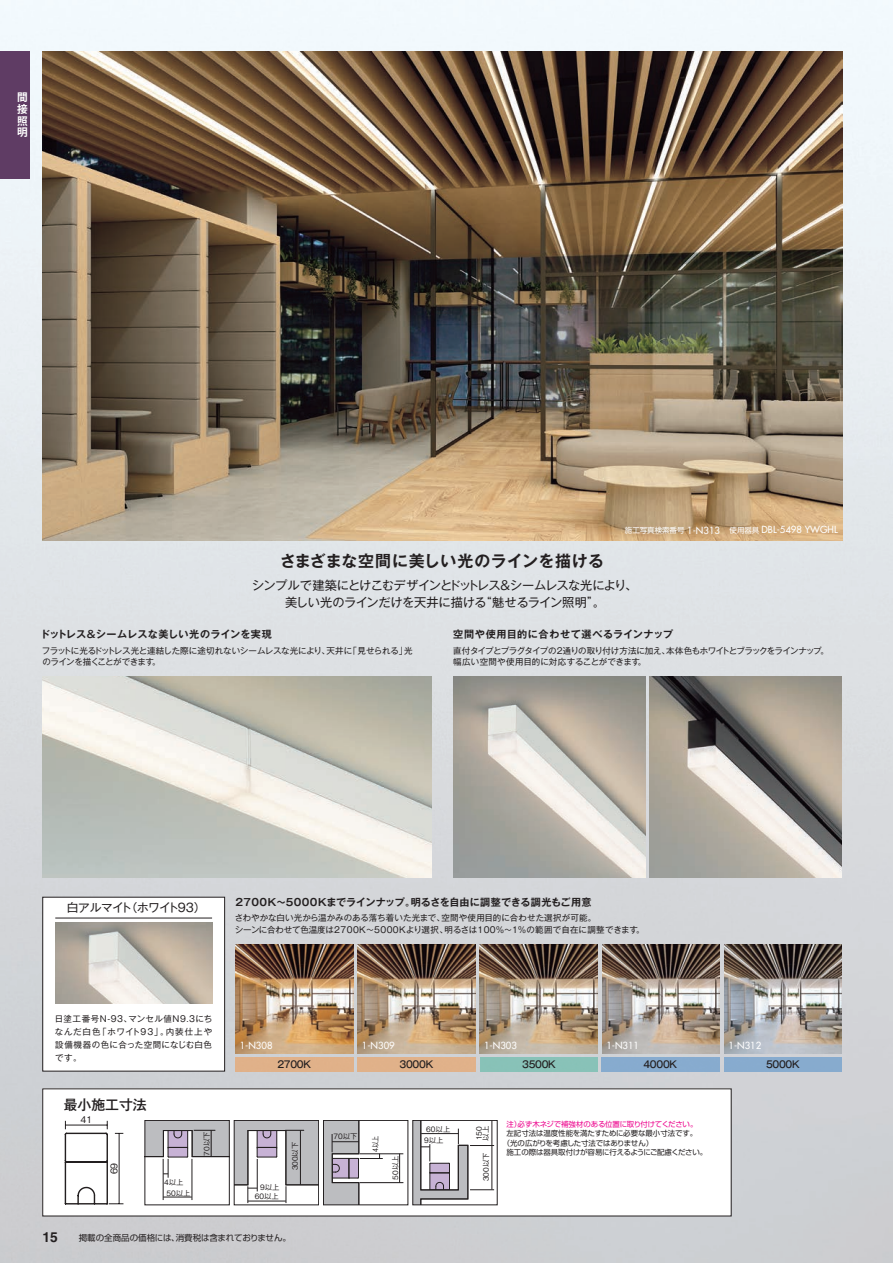
<style>
.page{position:relative;width:893px;height:1263px;background:#fff}
.page>*{position:absolute;margin:0;border:0;box-sizing:border-box;transform-origin:0 0}
.t1{font:700 15.9px "Gothic MB101 Pro De";letter-spacing:.03em;color:#231f20}
.t2{font:500 13.8px "Gothic MB101 Pro";color:#231f20}
.t3{font:700 13.8px "Helvetica LT Std";color:#231f20}
.t4{font:12.15px/17px "Gothic MB101 Pro";letter-spacing:-.035em;color:#231f20;text-align:center}
.t5{font:11.7px "Gothic MB101 Pro";letter-spacing:-.045em;color:#231f20}
.t6{font:700 10.65px/11.7px "Koz Go Pro";color:#fff;text-align:justify}
.t7{font:700 10.05px "Gothic MB101 Pro De";letter-spacing:.025em;color:#231f20}
.t8{font:700 10.05px "Gothic MB101 Pro De";letter-spacing:.06em;color:#231f20}
.t9{font:500 9.6px "Futura Std";color:#fff}
.t10{font:500 9.6px "Gothic MB101 Pro";letter-spacing:-.03em;color:#231f20;scale:.93 1}
.t11{font:9.3px "Gothic BBB Pro Medium 90 pv RKSJ H";color:#231f20}
.t12{font:8.55px/12.8px "Gothic MB101 Pro";letter-spacing:-.005em;color:#231f20}
.t13{font:8.55px/11.7px "Gothic MB101 Pro";letter-spacing:-.035em;color:#231f20}
.t14{font:8.55px "Shin Go Pro";letter-spacing:-.005em;color:#231f20}
.t15{font:7.5px "Shin Go Pro";letter-spacing:-.02em;color:#231f20}
.t16{font:7.5px "Shin Go Pro";letter-spacing:-.03em;color:#ed028c}
.t17{font:500 7.35px/11.1px "Gothic BBB Pro";color:#231f20}
.t18{font:500 7.35px "Gothic BBB Pro";color:#231f20;scale:.83 1}
.s1{font-family:"Shin Go Pro";font-weight:400;font-size:7.5px}
</style>
<div class="page">
<img style="left:0;top:0;width:893px;height:1263px">
<div style="left:0;top:51px;width:30px;height:128px;background:#5f3c64"></div>
<div style="left:43px;top:1089px;width:688px;height:127px;background:#fff"></div>
<img style="left:43px;top:51px;width:799px;height:489px">
<img style="left:650px;top:676px;width:192px;height:201px">
<img style="left:453px;top:676px;width:192px;height:201px">
<img style="left:235px;top:945px;width:118px;height:108px">
<img style="left:358px;top:945px;width:117px;height:108px">
<img style="left:480px;top:945px;width:118px;height:108px">
<img style="left:602px;top:945px;width:118px;height:108px">
<img style="left:724px;top:945px;width:118px;height:108px">
<img style="left:43px;top:676px;width:388px;height:201px">
<div style="left:235px;top:1058px;width:118px;height:13px;background:#e0b189"></div>
<div style="left:358px;top:1058px;width:117px;height:13px;background:#e0b18a"></div>
<div style="left:480px;top:1058px;width:118px;height:13px;background:#88c2b8"></div>
<div style="left:602px;top:1058px;width:117px;height:13px;background:#87abcf"></div>
<div style="left:724px;top:1058px;width:118px;height:13px;background:#87abce"></div>
<div style="left:43px;top:897px;width:182px;height:174px;background:#fff"></div>
<img style="left:55px;top:922px;width:157px;height:81px">
<hr style="left:55px;top:918px;width:157px;height:1px;background:#231f20">
<svg style="left:65px;top:1121px;width:58px;height:83px"></svg>
<hr style="left:360px;top:1153px;width:43px;height:1px;background:#231f20">
<hr style="left:360px;top:1182px;width:43px;height:1px;background:#231f20">
<svg style="left:399px;top:1154px;width:1px;height:28px"></svg>
<svg style="left:145px;top:1120px;width:238px;height:85px"></svg>
<div style="left:234px;top:1120px;width:85px;height:85px;border:1px solid #231f20"></div>
<svg style="left:414px;top:1122px;width:81px;height:81px"></svg>
<div style="left:412px;top:1120px;width:85px;height:85px;border:1px solid #231f20"></div>
<p class="t6" style="left:17px;top:92px;width:12px">間接照明</p>
<p class="t9" style="left:625px;top:524px;width:214px"><span class="s1">施工写真検索番号</span> 1-N313 <span class="s1">使用器具</span> DBL-5498 YWGHL</p>
<h1 class="t1" style="left:280px;top:548px;width:326px">さまざまな空間に美しい光のラインを描ける</h1>
<h3 class="t4" style="left:252px;top:575px;width:387px">シンプルで建築にとけこむデザインとドットレス＆シームレスな光により、美しい光のラインだけを天井に描ける“魅せるライン照明”。</h3>
<p class="t7" style="left:40px;top:626px;width:233px">ドットレス＆シームレスな美しい光のラインを実現</p>
<p class="t13" style="left:42px;top:643px;width:372px">フラットに光るドットレス光と連結した際に途切れないシームレスな光により、天井に「見せられる」光のラインを描くことができます。</p>
<p class="t8" style="left:453px;top:626px;width:221px">空間や使用目的に合わせて選べるラインナップ</p>
<p class="t13" style="left:453px;top:643px;width:377px">直付タイプとプラグタイプの2通りの取り付け方法に加え、本体色もホワイトとブラックをラインナップ。幅広い空間や使用目的に対応することができます。</p>
<h3 class="t5" style="left:67px;top:898px;width:140px">白アルマイト（ホワイト93）</h3>
<p class="t7" style="left:235px;top:894px;width:358px">2700K～5000Kまでラインナップ。明るさを自由に調整できる調光もご用意</p>
<p class="t12" style="left:235px;top:911px;width:411px;line-height:11.7px">さわやかな白い光から温かみのある落ち着いた光まで、空間や使用目的に合わせた選択が可能。<br>シーンに合わせて色温度は2700K～5000Kより選択、明るさは100％～1％の範囲で自在に調整できます。</p>
<p class="t12" style="left:55px;top:1012px;width:159px;text-align:justify">日塗工番号N-93、マンセル値N9.3にちなんだ白色「ホワイト93」。内装仕上や設備機器の色に合った空間になじむ白色です。</p>
<h2 class="t2" style="left:64px;top:1093px;width:84px">最小施工寸法</h2>
<p class="t11" style="left:80px;top:1112px;width:13px">41</p>
<p class="t11" style="left:106px;top:1174px;width:13px;rotate:-90deg">69</p>
<p class="t17" style="left:166px;top:1175px;width:26px;text-indent:-2px">4以上<br>50以上</p>
<p class="t17" style="left:200px;top:1155px;width:26px;rotate:-90deg">70以下</p>
<p class="t9" style="left:240px;top:1039px;width:34px">1-N308</p>
<p class="t9" style="left:362px;top:1039px;width:34px">1-N309</p>
<p class="t9" style="left:484px;top:1039px;width:34px">1-N303</p>
<p class="t9" style="left:606px;top:1039px;width:34px">1-N311</p>
<p class="t9" style="left:728px;top:1039px;width:34px">1-N312</p>
<p class="t10" style="left:277px;top:1056px;width:38px">2700K</p>
<p class="t10" style="left:399px;top:1056px;width:38px">3000K</p>
<p class="t10" style="left:522px;top:1056px;width:38px">3500K</p>
<p class="t10" style="left:643px;top:1056px;width:38px">4000K</p>
<p class="t10" style="left:766px;top:1056px;width:38px">5000K</p>
<p class="t17" style="left:255px;top:1181px;width:26px;line-height:9.6px;text-align:right">9以上<br>60以上</p>
<p class="t17" style="left:289px;top:1170px;width:30px;rotate:-90deg">300以下</p>
<p class="t17" style="left:334px;top:1130px;width:26px">70以下</p>
<p class="t18" style="left:369px;top:1152px;width:21px;rotate:-90deg">4以上</p>
<p class="t17" style="left:389px;top:1180px;width:26px;rotate:-90deg">50以上</p>
<p class="t17" style="left:426px;top:1123px;width:26px">60以上</p>
<p class="t17" style="left:424px;top:1134px;width:21px">9以上</p>
<p class="t17" style="left:475px;top:1141px;width:16px;line-height:6.9px;rotate:-90deg">150以上</p>
<p class="t17" style="left:480px;top:1181px;width:30px;rotate:-90deg">300以下</p>
<p class="t16" style="left:506px;top:1118px;width:193px">注）必ず木ネジで補強材のある位置に取り付けてください。</p>
<p class="t15" style="left:506px;top:1127px;width:192px">左記寸法は温度性能を満たすために必要な最小寸法です。</p>
<p class="t15" style="left:503px;top:1137px;width:152px">（光の広がりを考慮した寸法ではありません）</p>
<p class="t15" style="left:506px;top:1146px;width:202px">施工の際は器具取付けが容易に行えるようにご配慮ください。</p>
<h2 class="t3" style="left:43px;top:1229px;width:17px">15</h2>
<p class="t14" style="left:79px;top:1230px;width:214px">掲載の全商品の価格には、消費税は含まれておりません。</p>
</div>
